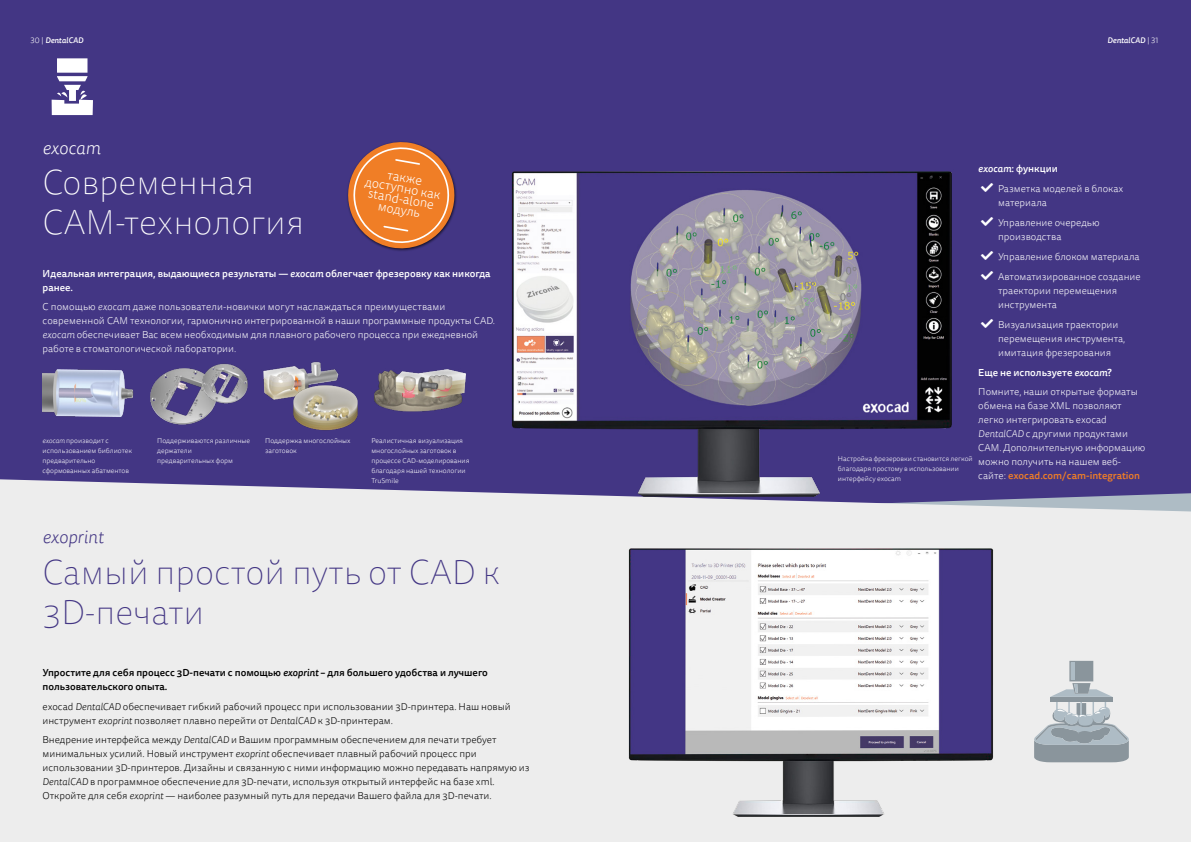
<style>
.page{position:relative;width:1191px;height:842px;background:#fff}
.page>*{position:absolute;margin:0;border:0;box-sizing:border-box;transform-origin:0 0}
.t1{font:100 35px/40px "Tisa Sans Pro";color:#433684}
.t2{font:100 35px/40px "Tisa Sans Pro";color:#fff}
.t3{font:italic 300 18px "Tisa Sans Pro";color:#433684}
.t4{font:italic 300 18px "Tisa Sans Pro";color:#fff}
.t5{font:300 13.2px/10.8px "Tisa Sans Pro";color:#fff;text-align:center}
.t6{font:300 10px/14px "Tisa Sans Pro";color:#fff}
.t7{font:300 10px/14px "Tisa Sans Pro";color:#000}
.t8{font:500 10px/14px "Tisa Sans Pro";color:#000}
.t9{font:500 10px/14px "Tisa Sans Pro";color:#fff}
.t10{font:italic 500 8px "Tisa Sans Pro";color:#fff}
.t11{font:300 7px/10px "Tisa Sans Pro";color:#fff}
.s1{font-weight:300;font-style:normal}
.s2{font-style:italic}
.s3{font-weight:500;font-style:italic}
.s4{font-weight:500}
.s5{font-weight:500;color:#f07e26}
</style>
<div class="page">
<div style="left:0;top:0;width:1191px;height:556px;background:#433684"></div>
<div style="left:0;top:479px;width:1191px;height:363px;background:#ededed"></div>
<svg style="left:52px;top:58px;width:41px;height:57px"></svg>
<img style="left:619px;top:543px;width:382px;height:278px">
<img style="left:498px;top:171px;width:459px;height:329px">
<img style="left:42px;top:370px;width:92px;height:47px">
<img style="left:150px;top:368px;width:64px;height:57px">
<img style="left:198px;top:363px;width:50px;height:43px">
<img style="left:263px;top:361px;width:76px;height:39px">
<img style="left:286px;top:379px;width:72px;height:52px">
<img style="left:374px;top:369px;width:92px;height:43px">
<svg style="left:1034px;top:661px;width:95px;height:101px"></svg>
<svg style="left:347px;top:141px;width:110px;height:108px"></svg>
<p class="t10" style="left:30px;top:34px;width:54px"><span class="s1">30 |</span> DentalCAD</p>
<p class="t10" style="left:1107px;top:34px;width:53px">DentalCAD <span class="s1">| 31</span></p>
<h2 class="t4" style="left:43px;top:136px;width:59px">exocam</h2>
<h1 class="t2" style="left:43px;top:164px;width:263px">Современная<br>САМ-технология</h1>
<h3 class="t5" style="left:368px;top:166px;width:78px;rotate:10deg">также доступно как stand-alone модуль</h3>
<p class="t9" style="left:43px;top:266px;width:449px">Идеальная интеграция, выдающиеся результаты — <span class="s2">exocam</span> облегчает фрезеровку как никогда ранее.</p>
<p class="t6" style="left:43px;top:300px;width:454px">С помощью <span class="s2">exocam</span> даже пользователи-новички могут наслаждаться преимуществами современной CAM технологии, гармонично интегрированной в наши программные продукты CAD. <span class="s2">exocam</span> обеспечивает Вас всем необходимым для плавного рабочего процесса при ежедневной работе в стоматологической лаборатории.</p>
<p class="t11" style="left:43px;top:435px;width:91px"><span class="s2">exocam</span> производит с использованием библиотек предварительно сформованных абатментов</p>
<p class="t11" style="left:157px;top:435px;width:94px">Поддерживаются различные держатели предварительных форм</p>
<p class="t11" style="left:265px;top:435px;width:87px">Поддержка многослойных заготовок</p>
<p class="t11" style="left:371px;top:435px;width:100px">Реалистичная визуализация многослойных заготовок в процессе CAD-моделирования благодаря нашей технологии<br>TruSmile</p>
<h2 class="t3" style="left:43px;top:526px;width:63px">exoprint</h2>
<h1 class="t1" style="left:43px;top:553px;width:459px">Самый простой путь от CAD к<br>3D-печати</h1>
<p class="t8" style="left:43px;top:666px;width:447px">Упростите для себя процесс 3D-печати с помощью <span class="s2">exoprint</span> – для большего удобства и лучшего пользовательского опыта.</p>
<p class="t7" style="left:43px;top:700px;width:470px">exocad <span class="s2">DentalCAD</span> обеспечивает гибкий рабочий процесс при использовании 3D-принтера. Наш новый инструмент <span class="s2">exoprint</span> позволяет плавно перейти от <span class="s2">DentalCAD</span> к 3D-принтерам.</p>
<p class="t7" style="left:43px;top:733px;width:488px">Внедрение интерфейса между <span class="s2">DentalCAD</span> и Вашим программным обеспечением для печати требует минимальных усилий. Новый инструмент <span class="s2">exoprint</span> обеспечивает плавный рабочий процесс при использовании 3D-принтеров. Дизайны и связанную с ними информацию можно передавать напрямую из <span class="s2">DentalCAD</span> в программное обеспечение для 3D-печати, используя открытый интерфейс на базе xml.<br>Откройте для себя <span class="s2">exoprint</span> — наиболее разумный путь для передачи Вашего файла для 3D-печати.</p>
<p class="t6" style="left:998px;top:159px;width:127px;line-height:20.1px;text-indent:-20px"><span class="s3">exocam</span><span class="s4">: функции<br></span>Разметка моделей в блоках</p>
<p class="t6" style="left:998px;top:193px;width:103px;line-height:20.1px">материала<br>Управление очередью</p>
<p class="t6" style="left:998px;top:227px;width:144px;line-height:20.1px">производства<br>Управление блоком материала<br>Автоматизированное создание</p>
<p class="t6" style="left:998px;top:284px;width:121px">траектории перемещения инструмента</p>
<p class="t6" style="left:998px;top:318px;width:129px">Визуализация траектории перемещения инструмента, имитация фрезерования</p>
<p class="t6" style="left:978px;top:363px;width:161px;line-height:19.7px"><span class="s4">Еще не используете</span> <span class="s3">exocam</span><span class="s4">?<br></span>Помните, наши открытые форматы</p>
<p class="t6" style="left:978px;top:399px;width:169px">обмена на базе XML позволяют легко интегрировать exocad<br><span class="s2">DentalCAD</span> с другими продуктами<br>CAM. Дополнительную информацию можно получить на нашем веб&shy;сайте: <span class="s5">exocad.com/cam-integration</span></p>
<p class="t11" style="left:838px;top:454px;width:136px">Настройка фрезеровки становится легкой благодаря простому в использовании интерфейсу exocam</p>
</div>
